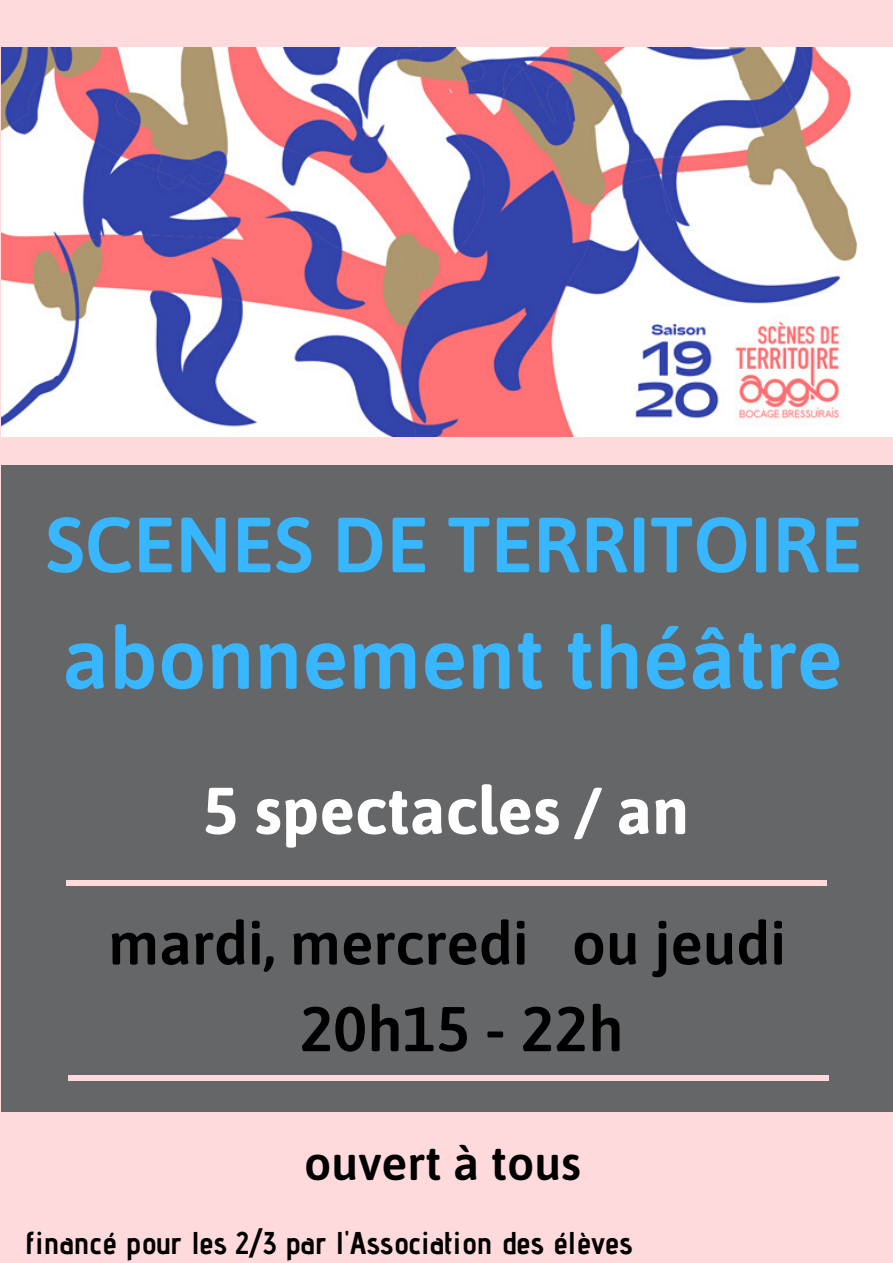
<style>
.page{position:relative;width:893px;height:1263px;background:#ffdadc}
.page>*{position:absolute;margin:0;border:0;box-sizing:border-box;transform-origin:0 0}
.t1{font:600 85.72px "Asap";color:#38b6ff}
.t2{font:600 78px "Asap";color:#38b6ff}
.t3{font:700 66px "Asap";color:#fff}
.t4{font:600 63px "Asap";color:#000}
.t5{font:600 60px "Asap";color:#000}
.t6{font:600 48px "Asap";color:#000}
.t7{font:700 31.5px "Advent Pro";color:#000}
</style>
<div class="page">
<div style="left:2px;top:465px;width:891px;height:646px;background:#656668"></div>
<div style="left:67px;top:881px;width:760px;height:5px;background:#ffdadc"></div>
<div style="left:68px;top:1075px;width:760px;height:5px;background:#ffdadc"></div>
<img style="left:2px;top:48px;width:891px;height:389px">
<h2 class="t2" style="left:45px;top:499px;width:818px">SCENES DE TERRITOIRE</h2>
<h1 class="t1" style="left:62px;top:609px;width:782px">abonnement théâtre</h1>
<h3 class="t3" style="left:203px;top:772px;width:487px">5 spectacles / an</h3>
<h3 class="t5" style="left:108px;top:908px;width:679px">mardi, mercredi ou jeudi</h3>
<h3 class="t4" style="left:299px;top:992px;width:325px">20h15 - 22h</h3>
<h3 class="t6" style="left:304px;top:1135px;width:278px">ouvert à tous</h3>
<p class="t7" style="left:25px;top:1223px;width:609px">financé pour les 2/3 par l'Association des élèves</p>
</div>
